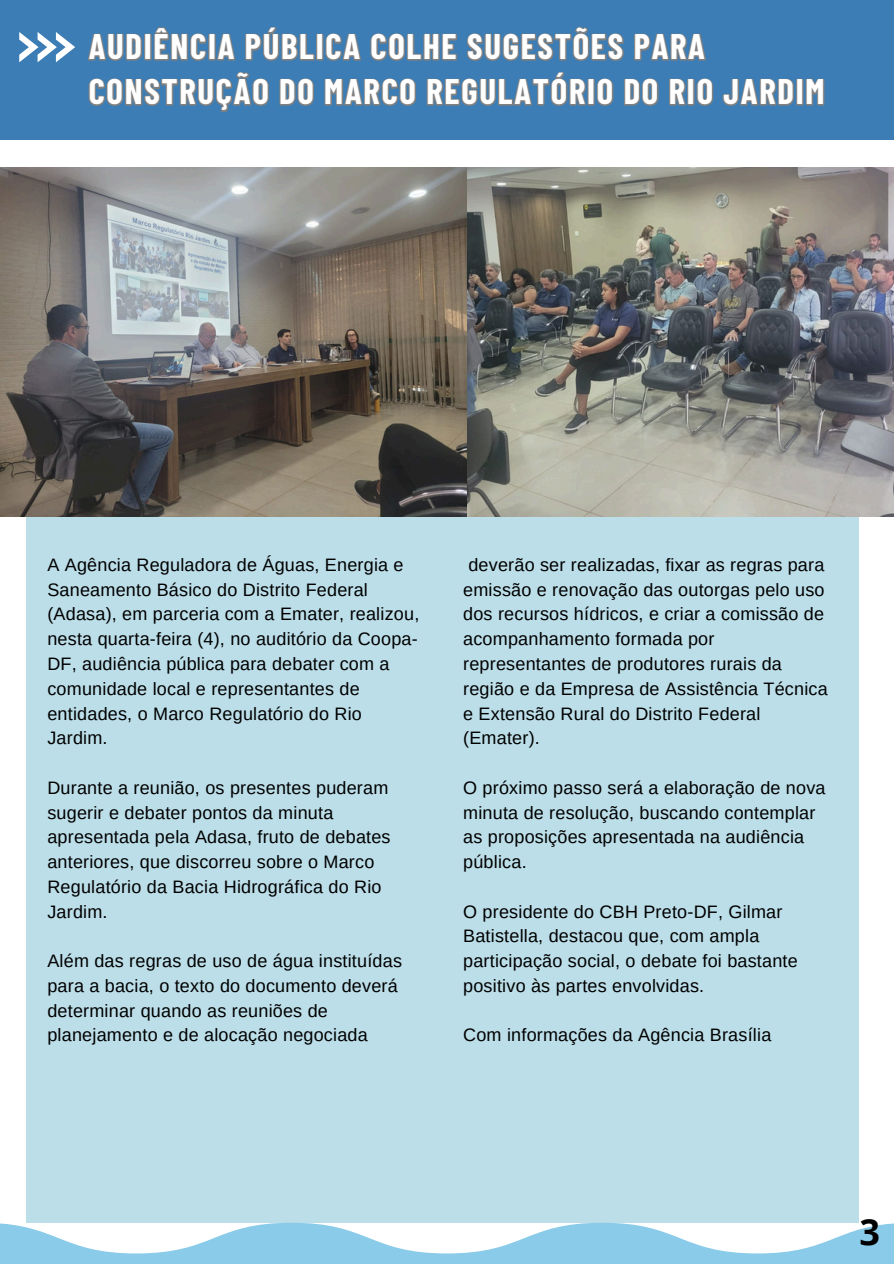
<style>
.page{position:relative;width:894px;height:1264px;background:#fff}
.page>*{position:absolute;margin:0;border:0;box-sizing:border-box;transform-origin:0 0}
.t1{font:700 36px "Open Sans";color:#000}
.t2{font:700 34.65px/45px "Barlow Condensed";letter-spacing:.05em;color:#fff}
.t3{font:18px/24.8px "Arimo";letter-spacing:.01em;color:#000}
</style>
<div class="page">
<div style="left:0;top:0;width:893px;height:12px;background:#3b7db4"></div>
<div style="left:0;top:12px;width:893px;height:128px;background:#3b7db4"></div>
<svg style="left:19px;top:32px;width:56px;height:30px"></svg>
<svg style="left:0;top:1222px;width:893px;height:41px"></svg>
<div style="left:26px;top:195px;width:832px;height:1027px;background:#bcdee9"></div>
<img style="left:466px;top:167px;width:427px;height:349px">
<img style="left:0;top:167px;width:466px;height:349px">
<svg style="left:88px;top:27px;width:617px;height:28px"></svg>
<svg style="left:88px;top:55px;width:737px;height:57px"></svg>
<p class="t2" style="left:89px;top:23px;width:737px">AUDIÊNCIA PÚBLICA COLHE SUGESTÕES PARA<br>CONSTRUÇÃO DO MARCO REGULATÓRIO DO RIO JARDIM</p>
<p class="t3" style="left:47px;top:552px;width:373px">A Agência Reguladora de Águas, Energia e Saneamento Básico do Distrito Federal (Adasa), em parceria com a Emater, realizou, nesta quarta-feira (4), no auditório da Coopa-DF, audiência pública para debater com a comunidade local e representantes de entidades, o Marco Regulatório do Rio Jardim.</p>
<p class="t3" style="left:47px;top:775px;width:344px">Durante a reunião, os presentes puderam sugerir e debater pontos da minuta apresentada pela Adasa, fruto de debates anteriores, que discorreu sobre o Marco Regulatório da Bacia Hidrográfica do Rio Jardim.</p>
<p class="t3" style="left:47px;top:948px;width:356px">Além das regras de uso de água instituídas para a bacia, o texto do documento deverá determinar quando as reuniões de planejamento e de alocação negociada</p>
<p class="t3" style="left:463px;top:552px;width:366px">deverão ser realizadas, fixar as regras para emissão e renovação das outorgas pelo uso dos recursos hídricos, e criar a comissão de acompanhamento formada por representantes de produtores rurais da região e da Empresa de Assistência Técnica e Extensão Rural do Distrito Federal (Emater).</p>
<p class="t3" style="left:463px;top:775px;width:364px">O próximo passo será a elaboração de nova minuta de resolução, buscando contemplar as proposições apresentada na audiência pública.</p>
<p class="t3" style="left:463px;top:899px;width:336px">O presidente do CBH Preto-DF, Gilmar Batistella, destacou que, com ampla participação social, o debate foi bastante positivo às partes envolvidas.</p>
<p class="t3" style="left:463px;top:1022px;width:309px">Com informações da Agência Brasília</p>
<p class="t1" style="left:859px;top:1206px;width:22px">3</p>
</div>
